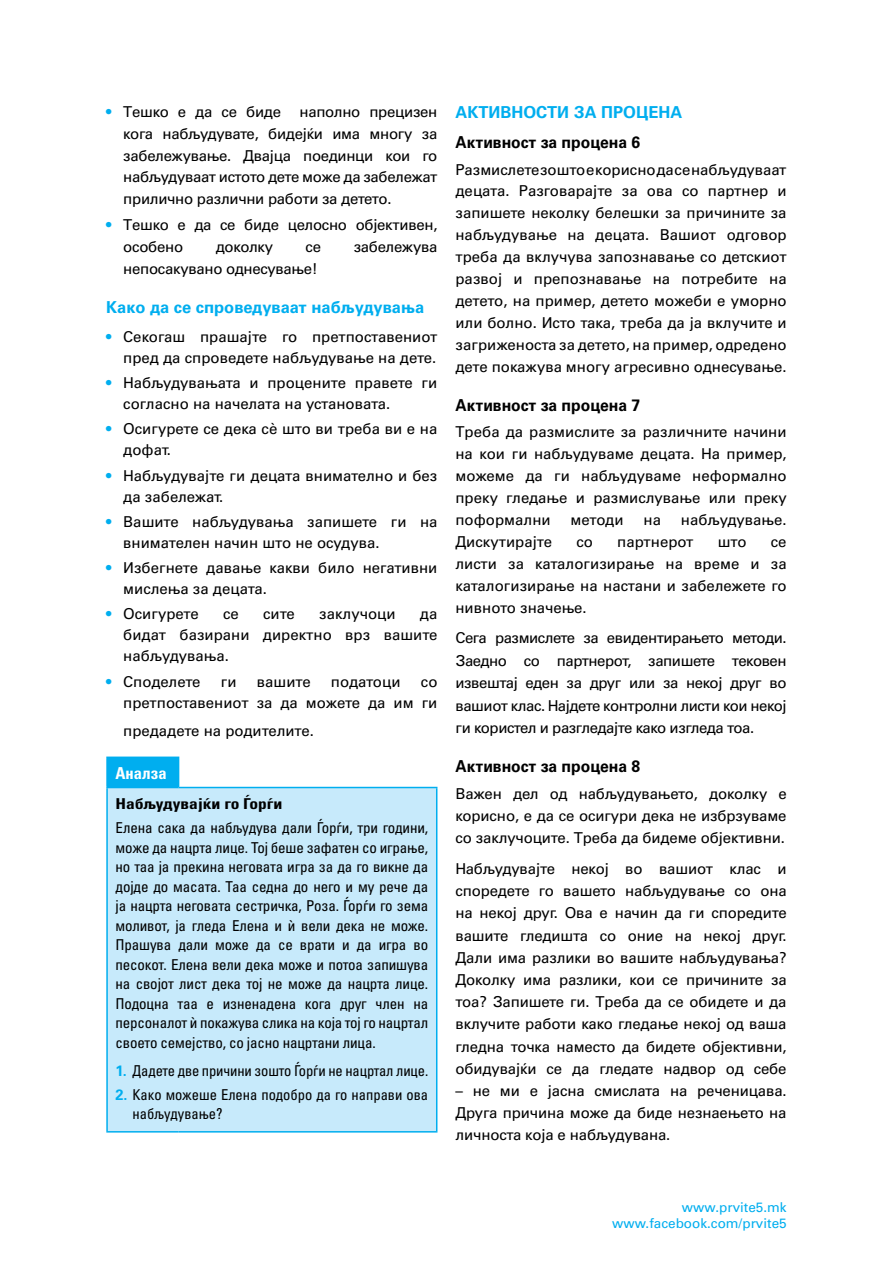
<style>
.page{position:relative;width:893px;height:1263px;background:#fff}
.page>*{position:absolute;margin:0;border:0;box-sizing:border-box;transform-origin:0 0}
.t1{font:700 16.5px "Univers LTCYR 65";color:#000;scale:.95 1}
.t2{font:700 16.5px "Univers LTCYR 65";color:#00aeef}
.t3{font:16.5px "Univers LTCYR 67 Bold Cond";color:#fff}
.t4{font:15px/21.9px "Univers LTCYR 55 Roman";letter-spacing:-.01em;color:#000;text-align:justify}
.t5{font:condensed 15px/19.5px "Univers LTCYR 57";letter-spacing:-.01em;color:#000;text-align:justify}
.t6{font:15px "Univers LTCYR 67 Bold Cond";color:#000;scale:1.16 1}
.t7{font:13.5px/16.5px "Univers LTCYR 55 Roman";color:#00aeef;text-align:right}
.s1{font-family:"Univers LTCYR 65";font-weight:700;color:#00aeef}
.s2{font-family:"Univers LTCYR 65";font-weight:700;font-stretch:normal;color:#00aeef}
</style>
<div class="page">
<div style="left:107px;top:757px;width:72px;height:30px;background:#00aeef"></div>
<div style="left:107px;top:787px;width:330px;height:345px;background:#c7eafb"></div>
<hr style="left:106px;top:756px;width:73px;height:2px;background:#00aeef">
<hr style="left:106px;top:758px;width:2px;height:29px;background:#00aeef">
<hr style="left:106px;top:787px;width:73px;height:1px;background:#00aeef">
<hr style="left:106px;top:788px;width:2px;height:343px;background:#00aeef">
<hr style="left:179px;top:787px;width:258px;height:1px;background:#00aeef">
<hr style="left:436px;top:788px;width:1px;height:343px;background:#00aeef">
<hr style="left:106px;top:1131px;width:73px;height:1px;background:#00aeef">
<hr style="left:179px;top:1131px;width:258px;height:1px;background:#00aeef">
<p class="t4" style="left:123px;top:100px;width:316px;text-indent:-17px"><span class="s1">•</span> Тешко е да се биде наполно прецизен кога набљудувате, бидејќи има многу за забележување. Двајца поединци кои го набљудуваат истото дете може да забележат прилично различни работи за детето.</p>
<p class="t4" style="left:123px;top:213px;width:316px;text-indent:-17px"><span class="s1">•</span> Тешко е да се биде целосно објективен, особено</p>
<p class="t4" style="left:216px;top:235px;width:59px">доколку</p>
<p class="t4" style="left:306px;top:235px;width:17px">се</p>
<p class="t4" style="left:354px;top:235px;width:85px">забележува</p>
<p class="t4" style="left:123px;top:257px;width:196px">непосакувано однесување!</p>
<p class="t2" style="left:106px;top:296px;width:320px">Како да се спроведуваат набљудувања</p>
<p class="t4" style="left:106px;top:325px;width:333px;line-height:21px;text-align:right"><span class="s1">•</span> Секогаш прашајте го претпоставениот пред да спроведете набљудување на дете.</p>
<p class="t4" style="left:123px;top:372px;width:316px;line-height:21px;text-indent:-17px"><span class="s1">•</span> Набљудувањата и процените правете ги согласно на начелата на установата.</p>
<p class="t4" style="left:123px;top:418px;width:316px;line-height:21px;text-indent:-17px"><span class="s1">•</span> Осигурете се дека сè што ви треба ви е на дофат.</p>
<p class="t4" style="left:123px;top:464px;width:316px;line-height:21px;text-indent:-17px"><span class="s1">•</span> Набљудувајте ги децата внимателно и без да забележат.</p>
<p class="t4" style="left:123px;top:510px;width:316px;line-height:21px;text-indent:-17px"><span class="s1">•</span> Вашите набљудувања запишете ги на внимателен начин што не осудува.</p>
<p class="t4" style="left:123px;top:557px;width:316px;line-height:21px;text-indent:-17px"><span class="s1">•</span> Избегнете давање какви било негативни мислења за децата.</p>
<p class="t4" style="left:106px;top:602px;width:94px"><span class="s1">•</span> Осигурете</p>
<p class="t4" style="left:223px;top:602px;width:17px">се</p>
<p class="t4" style="left:263px;top:602px;width:33px">сите</p>
<p class="t4" style="left:319px;top:602px;width:78px">заклучоци</p>
<p class="t4" style="left:123px;top:603px;width:316px;line-height:21px;text-indent:297px">да бидат базирани директно врз вашите набљудувања.</p>
<p class="t4" style="left:106px;top:670px;width:96px"><span class="s1">•</span> Споделете</p>
<p class="t4" style="left:221px;top:670px;width:17px">ги</p>
<p class="t4" style="left:257px;top:670px;width:55px">вашите</p>
<p class="t4" style="left:331px;top:670px;width:71px">податоци</p>
<p class="t4" style="left:123px;top:670px;width:316px;line-height:21px;text-align:right">со<br>претпоставениот за да можете да им ги</p>
<p class="t4" style="left:123px;top:719px;width:192px">предадете на родителите.</p>
<p class="t3" style="left:116px;top:763px;width:53px">Аналза</p>
<p class="t6" style="left:116px;top:794px;width:145px">Набљудувајќи го Ѓорѓи</p>
<p class="t5" style="left:116px;top:818px;width:314px">Елена сака да набљудува дали Ѓорѓи, три години, може да нацрта лице. Тој беше зафатен со играње, но таа ја прекина неговата игра за да го викне да дојде до масата. Таа седна до него и му рече да ја нацрта неговата сестричка, Роза. Ѓорѓи го зема моливот, ја гледа Елена и ѝ вели дека не може.<br>Прашува дали може да се врати и да игра во песокот. Елена вели дека може и потоа запишува на својот лист дека тој не може да нацрта лице.<br>Подоцна таа е изненадена кога друг член на персоналот ѝ покажува слика на која тој го нацртал своето семејство, со јасно нацртани лица.</p>
<p class="t5" style="left:116px;top:1060px;width:314px"><span class="s2">1.</span> Дадете две причини зошто Ѓорѓи не нацртал лице.</p>
<p class="t5" style="left:133px;top:1084px;width:297px;text-indent:-17px"><span class="s2">2.</span> Како можеше Елена подобро да го направи ова набљудување?</p>
<p class="t2" style="left:455px;top:101px;width:226px">Активности за процена</p>
<p class="t1" style="left:455px;top:131px;width:196px">Активност за процена 6</p>
<p class="t4" style="left:455px;top:158px;width:333px">Размислете зошто е корисно да се набљудуваат децата. Разговарајте за ова со партнер и запишете неколку белешки за причините за набљудување на децата. Вашиот одговор треба да вклучува запознавање со детскиот развој и препознавање на потребите на детето, на пример, детето можеби е уморно или болно. Исто така, треба да ја вклучите и загриженоста за детето, на пример, одредено дете покажува многу агресивно однесување.</p>
<p class="t1" style="left:455px;top:394px;width:196px">Активност за процена 7</p>
<p class="t4" style="left:455px;top:420px;width:333px">Треба да размислите за различните начини на кои ги набљудуваме децата. На пример, можеме да ги набљудуваме неформално преку гледање и размислување или преку поформални</p>
<p class="t4" style="left:571px;top:508px;width:54px">методи</p>
<p class="t4" style="left:643px;top:508px;width:19px">на</p>
<p class="t4" style="left:681px;top:508px;width:107px">набљудување.</p>
<p class="t4" style="left:455px;top:530px;width:98px">Дискутирајте</p>
<p class="t4" style="left:576px;top:530px;width:18px">со</p>
<p class="t4" style="left:617px;top:530px;width:78px">партнерот</p>
<p class="t4" style="left:718px;top:530px;width:30px">што</p>
<p class="t4" style="left:455px;top:530px;width:333px;text-indent:315px">се листи за каталогизирање на време и за каталогизирање на настани и забележете го нивното значење.</p>
<p class="t4" style="left:455px;top:626px;width:333px;line-height:22.4px">Сега размислете за евидентирањето методи.<br>Заедно со партнерот, запишете тековен извештај еден за друг или за некој друг во вашиот клас. Најдете контролни листи кои некој ги користел и разгледајте како изгледа тоа.</p>
<p class="t1" style="left:455px;top:755px;width:196px">Активност за процена 8</p>
<p class="t4" style="left:455px;top:782px;width:333px">Важен дел од набљудувањето, доколку е корисно, е да се осигури дека не избрзуваме со заклучоците. Треба да бидеме објективни.</p>
<p class="t4" style="left:455px;top:857px;width:333px">Набљудувајте некој во вашиот клас и споредете го вашето набљудување со она на некој друг. Ова е начин да ги споредите вашите гледишта со оние на некој друг.<br>Дали има разлики во вашите набљудувања?<br>Доколку има разлики, кои се причините за тоа? Запишете ги. Треба да се обидете и да вклучите работи како гледање некој од ваша гледна точка наместо да бидете објективни, обидувајќи се да гледате надвор од себе</p>
<p class="t4" style="left:455px;top:1079px;width:333px">– не ми е јасна смислата на реченицава.<br>Друга причина може да биде незнаењето на личноста која е набљудувана.</p>
<p class="t7" style="left:612px;top:1198px;width:176px">www.prvite5.mk www.facebook.com/prvite5</p>
</div>
